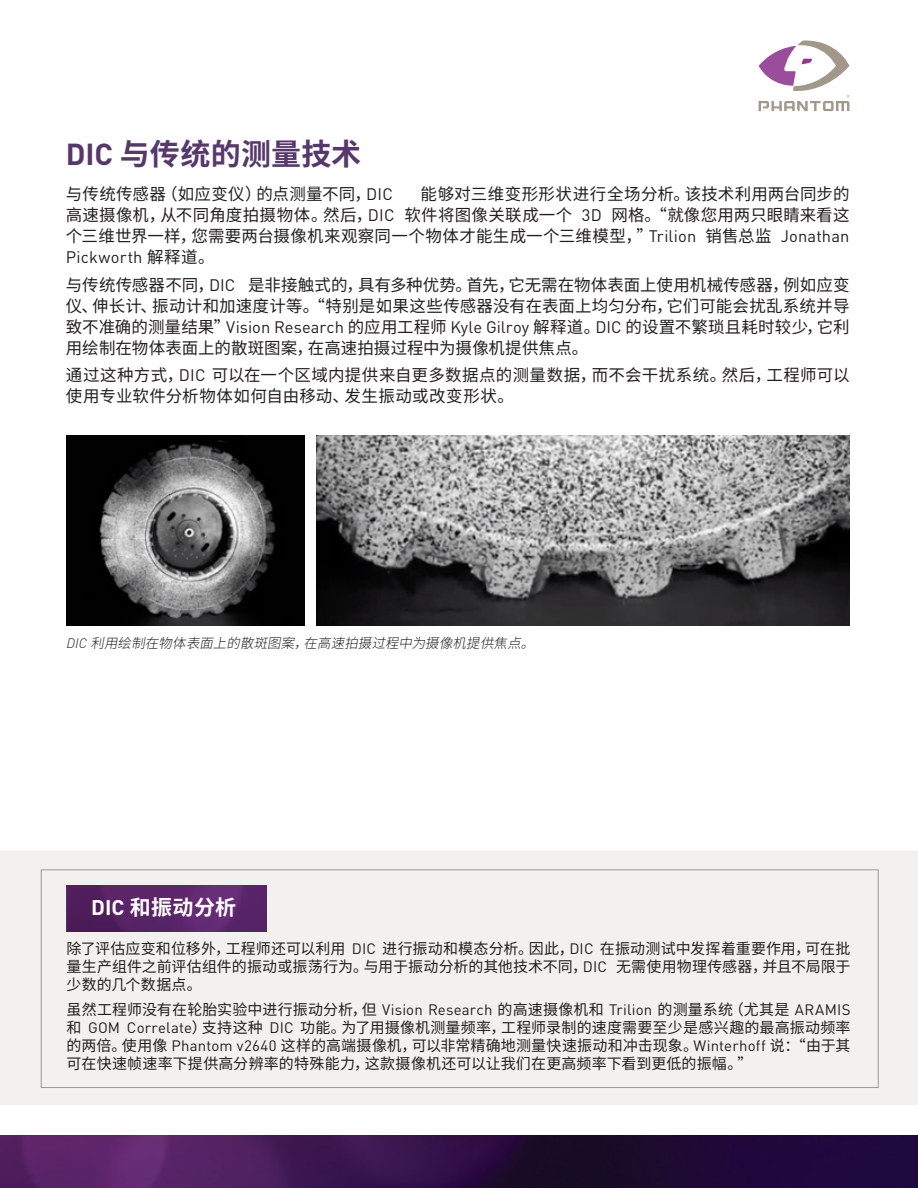
<style>
.page{position:relative;width:918px;height:1188px;background:#fff}
.page>*{position:absolute;margin:0;border:0;box-sizing:border-box;transform-origin:0 0}
.t1{font:700 30px "Source Han Sans SC";letter-spacing:.005em;color:#56386c}
.t2{font:700 21px "Source Han Sans SC";letter-spacing:.015em;color:#fff}
.t3{font:16.5px/21px "Source Han Sans SC";letter-spacing:.015em;color:#231f20;text-align:justify}
.t4{font:15px/18px "Source Han Sans SC";letter-spacing:.01em;color:#231f20;text-align:justify}
.t5{font:italic 300 13.5px "Source Han Sans SC";color:#231f20}
.s1{font-family:"DIN"}
.s2{font-family:"DIN Pro"}
</style>
<div class="page">
<img style="left:0;top:1135px;width:918px;height:53px">
<svg style="left:759px;top:40px;width:91px;height:71px"></svg>
<img style="left:66px;top:435px;width:239px;height:190px">
<img style="left:316px;top:435px;width:534px;height:190px">
<div style="left:0;top:851px;width:918px;height:253px;background:#f2f1ef"></div>
<img style="left:66px;top:885px;width:201px;height:46px">
<div style="left:41px;top:870px;width:837px;height:218px;border:1px solid #a1988a"></div>
<p class="t1" style="left:66px;top:137px;width:297px"><span class="s1">DIC</span> 与传统的测量技术</p>
<p class="t3" style="left:66px;top:184px;width:329px">与传统传感器（如应变仪）的点测量不同，<span class="s1">DIC</span></p>
<p class="t3" style="left:66px;top:184px;width:785px;text-indent:355px">能够对三维变形形状进行全场分析。该技术利用两台同步的高速摄像机，从不同角度拍摄物体。然后，<span class="s1">DIC</span> 软件将图像关联成一个 <span class="s1">3D</span> 网格。“就像您用两只眼睛来看这个三维世界一样，您需要两台摄像机来观察同一个物体才能生成一个三维模型，”<span class="s1">Trilion</span> 销售总监 <span class="s1">Jonathan Pickworth</span> 解释道。</p>
<p class="t3" style="left:66px;top:274px;width:785px">与传统传感器不同，<span class="s1">DIC</span> 是非接触式的，具有多种优势。首先，它无需在物体表面上使用机械传感器，例如应变仪、伸长计、振动计和加速度计等。“特别是如果这些传感器没有在表面上均匀分布，它们可能会扰乱系统并导致不准确的测量结果”<span class="s1">Vision Research</span> 的应用工程师 <span class="s1">Kyle Gilroy</span> 解释道。<span class="s1">DIC</span> 的设置不繁琐且耗时较少，它利用绘制在物体表面上的散斑图案，在高速拍摄过程中为摄像机提供焦点。</p>
<p class="t3" style="left:66px;top:365px;width:785px">通过这种方式，<span class="s1">DIC</span> 可以在一个区域内提供来自更多数据点的测量数据，而不会干扰系统。然后，工程师可以使用专业软件分析物体如何自由移动、发生振动或改变形状。</p>
<p class="t5" style="left:66px;top:635px;width:476px"><span class="s2">D I C</span> 利用绘制在物体表面上的散斑图案，在高速拍摄过程中为摄像机提供焦点。</p>
<p class="t2" style="left:91px;top:896px;width:147px"><span class="s1">DIC</span> 和振动分析</p>
<p class="t4" style="left:66px;top:940px;width:786px">除了评估应变和位移外，工程师还可以利用 <span class="s1">DIC</span> 进行振动和模态分析。因此，<span class="s1">DIC</span> 在振动测试中发挥着重要作用，可在批量生产组件之前评估组件的振动或振荡行为。与用于振动分析的其他技术不同，<span class="s1">DIC</span> 无需使用物理传感器，并且不局限于少数的几个数据点。</p>
<p class="t4" style="left:66px;top:1001px;width:786px">虽然工程师没有在轮胎实验中进行振动分析，但 <span class="s1">Vision Research</span> 的高速摄像机和 <span class="s1">Trilion</span> 的测量系统（尤其是 <span class="s1">ARAMIS</span>和 <span class="s1">GOM Correlate</span>）支持这种 <span class="s1">DIC</span> 功能。为了用摄像机测量频率，工程师录制的速度需要至少是感兴趣的最高振动频率的两倍。使用像 <span class="s1">Phantom v2640</span> 这样的高端摄像机，可以非常精确地测量快速振动和冲击现象。<span class="s1">Winterhoff</span> 说：“由于其可在快速帧速率下提供高分辨率的特殊能力，这款摄像机还可以让我们在更高频率下看到更低的振幅。”</p>
</div>
